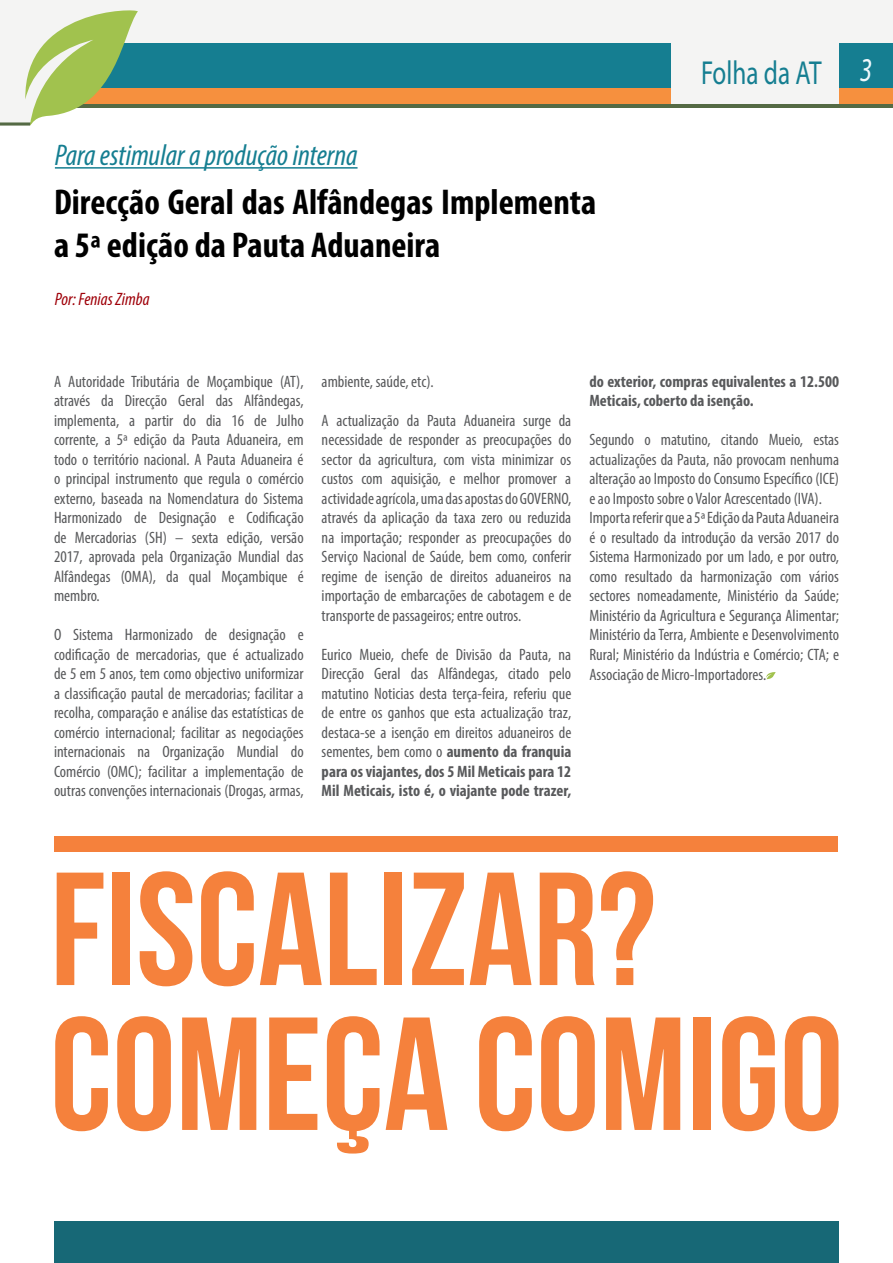
<style>
.page{position:relative;width:893px;height:1263px;background:#fff}
.page>*{position:absolute;margin:0;border:0;box-sizing:border-box;transform-origin:0 0}
.t1{font:160.65px/144.9px "Bebas Neue";color:#f5813c}
.t2{font:700 condensed 36px/43.2px "Myriad Pro";color:#000}
.t3{font:33.3px "Myriad Pro";color:#157e91;scale:.75 1}
.t4{font:italic condensed 30px "Myriad Pro";color:#157e91}
.t5{font:italic condensed 18px "Myriad Pro";color:#9f0009}
.t6{font:condensed 16.5px/19.5px "Myriad Pro";color:#58595b;text-align:justify}
.t7{font:700 condensed 16.5px/19.5px "Myriad Pro";color:#58595b}
.s1{font-style:italic;color:#f0f9fd}
.s2{font-weight:700}
</style>
<div class="page">
<div style="left:0;top:0;width:893px;height:108px;background:#f4f4f3"></div>
<div style="left:54px;top:1221px;width:785px;height:42px;background:#176876"></div>
<div style="left:99px;top:44px;width:572px;height:44px;background:#157e91"></div>
<div style="left:839px;top:44px;width:54px;height:44px;background:#157e91"></div>
<div style="left:77px;top:88px;width:594px;height:16px;background:#f6903e"></div>
<div style="left:839px;top:88px;width:54px;height:16px;background:#f6903e"></div>
<hr style="left:67px;top:104px;width:826px;height:3px;background:#546a44">
<svg style="left:0;top:8px;width:138px;height:118px"></svg>
<svg style="left:766px;top:672px;width:10px;height:8px"></svg>
<hr style="left:55px;top:167px;width:303px;height:2px;background:#157e91">
<div style="left:54px;top:836px;width:783px;height:15px;background:#f5813c"></div>
<h3 class="t4" style="left:55px;top:137px;width:304px">Para estimular a produção interna</h3>
<h2 class="t2" style="left:54px;top:180px;width:544px">Direcção Geral das Alfândegas Implementa a 5ª edição da Pauta Aduaneira</h2>
<p class="t5" style="left:55px;top:289px;width:96px">Por: Fenias Zimba</p>
<h3 class="t3" style="left:701px;top:53px;width:230px">Folha da AT <span class="s1">3</span></h3>
<p class="t6" style="left:54px;top:371px;width:251px">A Autoridade Tributária de Moçambique (AT), através da Direcção Geral das Alfândegas, implementa, a partir do dia 16 de Julho corrente, a 5ª edição da Pauta Aduaneira, em todo o território nacional. A Pauta Aduaneira é o principal instrumento que regula o comércio externo, baseada na Nomenclatura do Sistema Harmonizado de Designação e Codificação de Mercadorias (SH) – sexta edição, versão 2017, aprovada pela Organização Mundial das Alfândegas (OMA), da qual Moçambique é membro.</p>
<p class="t6" style="left:54px;top:625px;width:251px">O Sistema Harmonizado de designação e codificação de mercadorias, que é actualizado de 5 em 5 anos, tem como objectivo uniformizar a classificação pautal de mercadorias; facilitar a recolha, comparação e análise das estatísticas de comércio internacional; facilitar as negociações internacionais na Organização Mundial do Comércio (OMC); facilitar a implementação de outras convenções internacionais (Drogas, armas,</p>
<p class="t6" style="left:322px;top:371px;width:114px">ambiente, saúde, etc).</p>
<p class="t6" style="left:322px;top:410px;width:251px">A actualização da Pauta Aduaneira surge da necessidade de responder as preocupações do sector da agricultura, com vista minimizar os custos com aquisição, e melhor promover a actividade agrícola, uma das apostas do GOVERNO, através da aplicação da taxa zero ou reduzida na importação; responder as preocupações do Serviço Nacional de Saúde, bem como, conferir regime de isenção de direitos aduaneiros na importação de embarcações de cabotagem e de transporte de passageiros; entre outros.</p>
<p class="t6" style="left:322px;top:644px;width:251px">Eurico Mueio, chefe de Divisão da Pauta, na Direcção Geral das Alfândegas, citado pelo matutino Noticias desta terça-feira, referiu que de entre os ganhos que esta actualização traz, destaca-se a isenção em direitos aduaneiros de sementes, bem como o <span class="s2">aumento da franquia para os viajantes, dos 5 Mil Meticais para 12<br>Mil Meticais, isto é, o viajante pode trazer,</span></p>
<p class="t7" style="left:589px;top:371px;width:251px">do exterior, compras equivalentes a 12.500<br>Meticais, coberto da isenção.</p>
<p class="t6" style="left:589px;top:430px;width:251px;text-align:left">Segundo o matutino, citando Mueio, estas actualizações da Pauta, não provocam nenhuma alteração ao Imposto do Consumo Específico (ICE) e ao Imposto sobre o Valor Acrescentado (IVA).<br>Importa referir que a 5ª Edição da Pauta Aduaneira é o resultado da introdução da versão 2017 do Sistema Harmonizado por um lado, e por outro, como resultado da harmonização com vários sectores nomeadamente, Ministério da Saúde; Ministério da Agricultura e Segurança Alimentar; Ministério da Terra, Ambiente e Desenvolvimento Rural; Ministério da Indústria e Comércio; CTA; e Associação de Micro-Importadores.</p>
<h1 class="t1" style="left:50px;top:855px;width:795px">FISCALIZAR?<br>COMEÇA COMIGO</h1>
</div>
